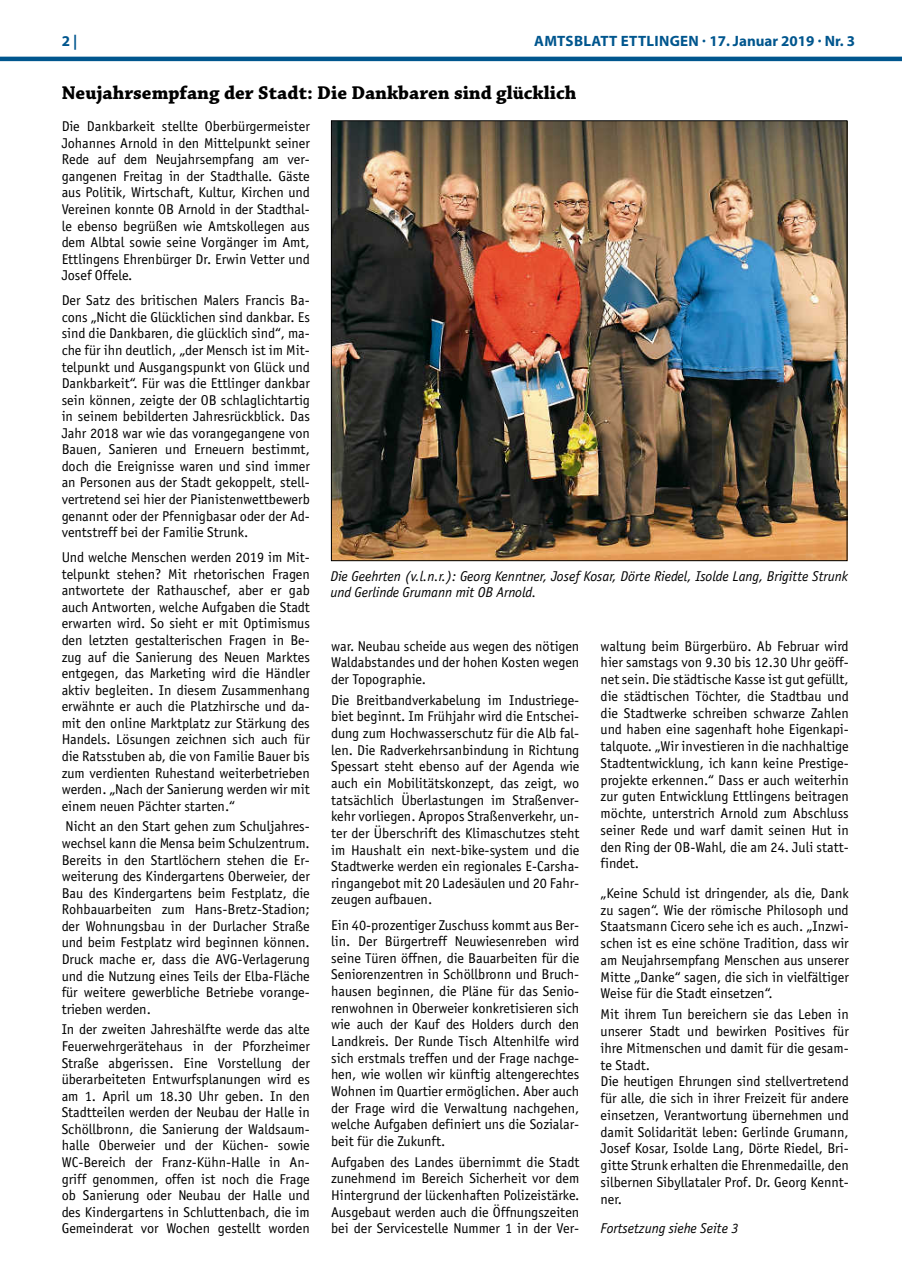
<style>
.page{position:relative;width:902px;height:1280px;background:#fff}
.page>*{position:absolute;margin:0;border:0;box-sizing:border-box;transform-origin:0 0}
.t1{font:700 19.5px "Chaparral Pro";color:#000}
.t2{font:700 15px "Myriad Pro";letter-spacing:.015em;color:#00568e}
.t3{font:14.25px/16.5px "Officina Sans";color:#000;text-align:justify}
.t4{font:italic 14.25px/16.5px "Officina Sans";color:#000}
</style>
<div class="page">
<hr style="left:0;top:57px;width:901px;height:4px;background:#00568e">
<img style="left:333px;top:122px;width:512px;height:437px">
<p class="t2" style="left:62px;top:31px;width:17px">2 |</p>
<p class="t2" style="left:534px;top:31px;width:322px">AMTSBLATT ETTLINGEN · 17. Januar 2019 · Nr. 3</p>
<h1 class="t1" style="left:62px;top:82px;width:516px">Neujahrsempfang der Stadt: Die Dankbaren sind glücklich</h1>
<p class="t3" style="left:62px;top:118px;width:250px">Die Dankbarkeit stellte Oberbürgermeister Johannes Arnold in den Mittelpunkt seiner Rede auf dem Neujahrsempfang am ver&shy;gangenen Freitag in der Stadthalle. Gäste aus Politik, Wirtschaft, Kultur, Kirchen und Vereinen konnte OB Arnold in der Stadthal&shy;le ebenso begrüßen wie Amtskollegen aus dem Albtal sowie seine Vorgänger im Amt, Ettlingens Ehrenbürger Dr. Erwin Vetter und Josef Offele.</p>
<p class="t3" style="left:62px;top:292px;width:250px">Der Satz des britischen Malers Francis Ba&shy;cons „Nicht die Glücklichen sind dankbar. Es sind die Dankbaren, die glücklich sind“, ma&shy;che für ihn deutlich, „der Mensch ist im Mit&shy;telpunkt und Ausgangspunkt von Glück und Dankbarkeit“. Für was die Ettlinger dankbar sein können, zeigte der OB schlaglichtartig in seinem bebilderten Jahresrückblick. Das Jahr 2018 war wie das vorangegangene von Bauen, Sanieren und Erneuern bestimmt, doch die Ereignisse waren und sind immer an Personen aus der Stadt gekoppelt, stell&shy;vertretend sei hier der Pianistenwettbewerb genannt oder der Pfennigbasar oder der Ad&shy;ventstreff bei der Familie Strunk.</p>
<p class="t3" style="left:62px;top:549px;width:250px">Und welche Menschen werden 2019 im Mit&shy;telpunkt stehen? Mit rhetorischen Fragen antwortete der Rathauschef, aber er gab auch Antworten, welche Aufgaben die Stadt erwarten wird. So sieht er mit Optimismus den letzten gestalterischen Fragen in Be&shy;zug auf die Sanierung des Neuen Marktes entgegen, das Marketing wird die Händler aktiv begleiten. In diesem Zusammenhang erwähnte er auch die Platzhirsche und da&shy;mit den online Marktplatz zur Stärkung des Handels. Lösungen zeichnen sich auch für die Ratsstuben ab, die von Familie Bauer bis zum verdienten Ruhestand weiterbetrieben werden. „Nach der Sanierung werden wir mit einem neuen Pächter starten.“</p>
<p class="t3" style="left:62px;top:818px;width:250px">Nicht an den Start gehen zum Schuljahres&shy;wechsel kann die Mensa beim Schulzentrum.<br>Bereits in den Startlöchern stehen die Er&shy;weiterung des Kindergartens Oberweier, der Bau des Kindergartens beim Festplatz, die Rohbauarbeiten zum Hans-Bretz-Stadion; der Wohnungsbau in der Durlacher Straße und beim Festplatz wird beginnen können.<br>Druck mache er, dass die AVG-Verlagerung und die Nutzung eines Teils der Elba-Fläche für weitere gewerbliche Betriebe vorange&shy;trieben werden.</p>
<p class="t3" style="left:62px;top:1021px;width:250px">In der zweiten Jahreshälfte werde das alte Feuerwehrgerätehaus in der Pforzheimer Straße abgerissen. Eine Vorstellung der überarbeiteten Entwurfsplanungen wird es am 1. April um 18.30 Uhr geben. In den Stadtteilen werden der Neubau der Halle in Schöllbronn, die Sanierung der Waldsaum&shy;halle Oberweier und der Küchen- sowie WC-Bereich der Franz-Kühn-Halle in An&shy;griff genommen, offen ist noch die Frage ob Sanierung oder Neubau der Halle und des Kindergartens in Schluttenbach, die im Gemeinderat vor Wochen gestellt worden</p>
<p class="t4" style="left:330px;top:567px;width:519px">Die Geehrten (v.l.n.r.): Georg Kenntner, Josef Kosar, Dörte Riedel, Isolde Lang, Brigitte Strunk und Gerlinde Grumann mit OB Arnold.</p>
<p class="t3" style="left:331px;top:637px;width:250px">war. Neubau scheide aus wegen des nötigen Waldabstandes und der hohen Kosten wegen der Topographie.</p>
<p class="t3" style="left:331px;top:692px;width:250px">Die Breitbandverkabelung im Industriege&shy;biet beginnt. Im Frühjahr wird die Entschei&shy;dung zum Hochwasserschutz für die Alb fal&shy;len. Die Radverkehrsanbindung in Richtung Spessart steht ebenso auf der Agenda wie auch ein Mobilitätskonzept, das zeigt, wo tatsächlich Überlastungen im Straßenver&shy;kehr vorliegen. Apropos Straßenverkehr, un&shy;ter der Überschrift des Klimaschutzes steht im Haushalt ein next-bike-system und die Stadtwerke werden ein regionales E-Carsha&shy;ringangebot mit 20 Ladesäulen und 20 Fahr&shy;zeugen aufbauen.</p>
<p class="t3" style="left:331px;top:916px;width:250px">Ein 40-prozentiger Zuschuss kommt aus Ber&shy;lin. Der Bürgertreff Neuwiesenreben wird seine Türen öffnen, die Bauarbeiten für die Seniorenzentren in Schöllbronn und Bruch&shy;hausen beginnen, die Pläne für das Senio&shy;renwohnen in Oberweier konkretisieren sich wie auch der Kauf des Holders durch den Landkreis. Der Runde Tisch Altenhilfe wird sich erstmals treffen und der Frage nachge&shy;hen, wie wollen wir künftig altengerechtes Wohnen im Quartier ermöglichen. Aber auch der Frage wird die Verwaltung nachgehen, welche Aufgaben definiert uns die Sozialar&shy;beit für die Zukunft.</p>
<p class="t3" style="left:331px;top:1153px;width:250px">Aufgaben des Landes übernimmt die Stadt zunehmend im Bereich Sicherheit vor dem Hintergrund der lückenhaften Polizeistärke.<br>Ausgebaut werden auch die Öffnungszeiten bei der Servicestelle Nummer 1 in der Ver-</p>
<p class="t3" style="left:600px;top:637px;width:250px">waltung beim Bürgerbüro. Ab Februar wird hier samstags von 9.30 bis 12.30 Uhr geöff&shy;net sein. Die städtische Kasse ist gut gefüllt, die städtischen Töchter, die Stadtbau und die Stadtwerke schreiben schwarze Zahlen und haben eine sagenhaft hohe Eigenkapi&shy;talquote. „Wir investieren in die nachhaltige Stadtentwicklung, ich kann keine Prestige&shy;projekte erkennen.“ Dass er auch weiterhin zur guten Entwicklung Ettlingens beitragen möchte, unterstrich Arnold zum Abschluss seiner Rede und warf damit seinen Hut in den Ring der OB-Wahl, die am 24. Juli statt&shy;findet.</p>
<p class="t3" style="left:600px;top:885px;width:250px">„Keine Schuld ist dringender, als die, Dank zu sagen“. Wie der römische Philosoph und Staatsmann Cicero sehe ich es auch. „Inzwi&shy;schen ist es eine schöne Tradition, dass wir am Neujahrsempfang Menschen aus unserer Mitte „Danke“ sagen, die sich in vielfältiger Weise für die Stadt einsetzen“.</p>
<p class="t3" style="left:600px;top:1006px;width:250px;text-align:left">Mit ihrem Tun bereichern sie das Leben in unserer Stadt und bewirken Positives für ihre Mitmenschen und damit für die gesam&shy;te Stadt.<br>Die heutigen Ehrungen sind stellvertretend für alle, die sich in ihrer Freizeit für andere einsetzen, Verantwortung übernehmen und damit Solidarität leben: Gerlinde Grumann, Josef Kosar, Isolde Lang, Dörte Riedel, Bri&shy;gitte Strunk erhalten die Ehrenmedaille, den silbernen Sibyllataler Prof. Dr. Georg Kennt&shy;ner.</p>
<p class="t4" style="left:600px;top:1220px;width:139px">Fortsetzung siehe Seite 3</p>
</div>
